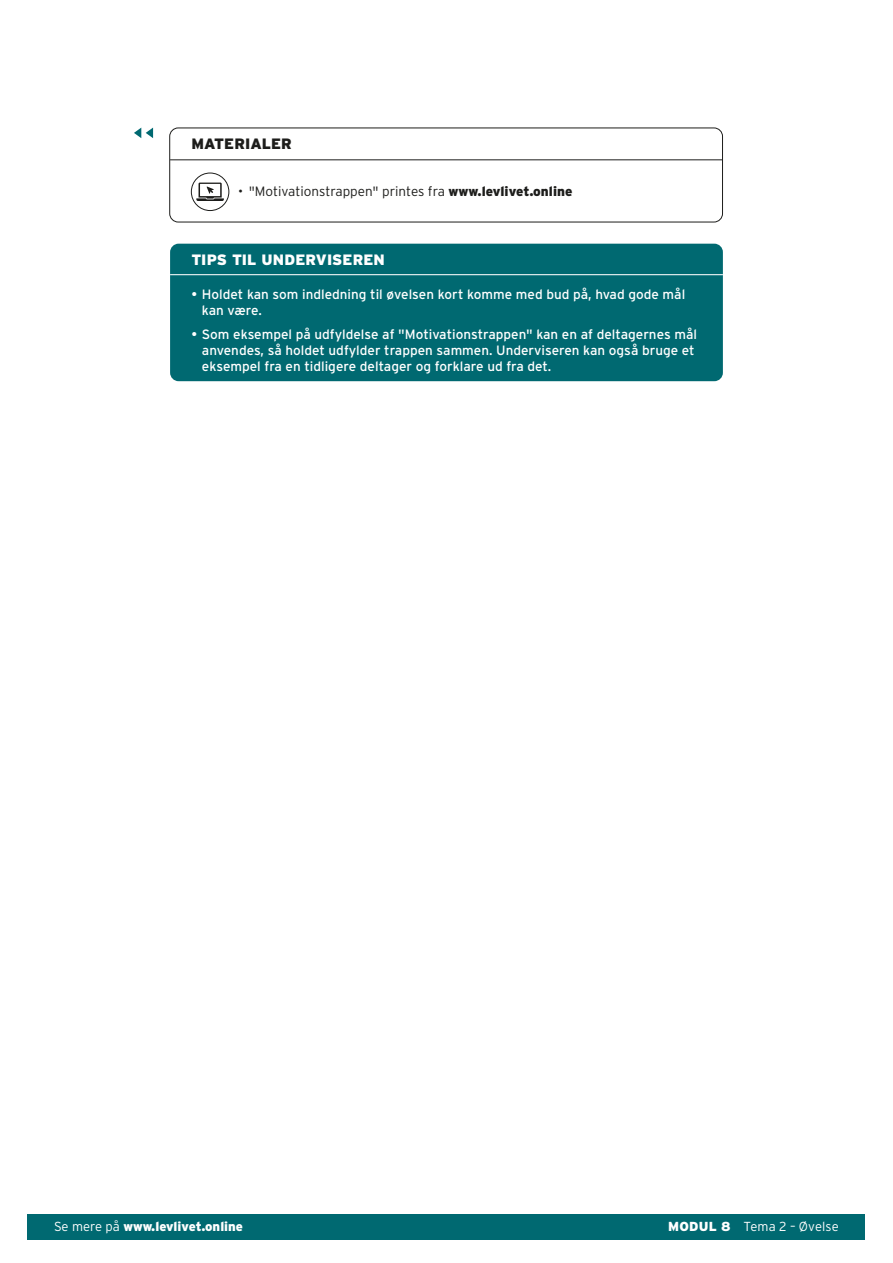
<style>
.page{position:relative;width:893px;height:1263px;background:#fff}
.page>*{position:absolute;margin:0;border:0;box-sizing:border-box;transform-origin:0 0}
.t1{font:900 15px "Interstate";letter-spacing:.01em;color:#fff}
.t2{font:900 15px "Interstate";color:#1d1d1b}
.t3{font:13.5px/15.8px "Interstate";color:#fff}
.t4{font:300 13.5px "Interstate";color:#1d1d1b}
.t5{font:900 13.05px "Interstate";color:#fff}
.t6{font:300 13.05px "Interstate";letter-spacing:.01em;color:#fff}
.s1{font-weight:900}
.s2{font-weight:300}
</style>
<div class="page">
<svg style="left:134px;top:128px;width:19px;height:10px"></svg>
<div style="left:170px;top:244px;width:553px;height:137px;background:#006971;border-radius:9px"></div>
<hr style="left:170px;top:274px;width:553px;height:1px;background:#fff">
<hr style="left:170px;top:159px;width:552px;height:1px;background:#1d1d1b">
<div style="left:169px;top:128px;width:554px;height:94px;border:1px solid #1d1d1b;border-radius:9px"></div>
<svg style="left:191px;top:173px;width:38px;height:38px"></svg>
<svg style="left:196px;top:183px;width:28px;height:18px"></svg>
<div style="left:191px;top:173px;width:38px;height:38px;border:1px solid #1d1d1b;border-radius:50%"></div>
<div style="left:28px;top:1214px;width:837px;height:25px;background:#006971"></div>
<p class="t2" style="left:191px;top:135px;width:102px">MATERIALER</p>
<p class="t4" style="left:238px;top:183px;width:336px">• "Motivationstrappen" printes fra <span class="s1">www.levlivet.online</span></p>
<p class="t1" style="left:191px;top:250px;width:195px">TIPS TIL UNDERVISEREN</p>
<p class="t3" style="left:202px;top:286px;width:485px;text-indent:-11px">• Holdet kan som indledning til øvelsen kort komme med bud på, hvad gode mål kan være.</p>
<p class="t3" style="left:202px;top:326px;width:497px;text-indent:-11px">• Som eksempel på udfyldelse af "Motivationstrappen" kan en af deltagernes mål anvendes, så holdet udfylder trappen sammen. Underviseren kan også bruge et eksempel fra en tidligere deltager og forklare ud fra det.</p>
<p class="t5" style="left:54px;top:1218px;width:191px"><span class="s2">Se mere på</span> www.levlivet.online</p>
<p class="t6" style="left:668px;top:1218px;width:172px"><span class="s1">MODUL 8</span> Tema 2 – Øvelse</p>
</div>
